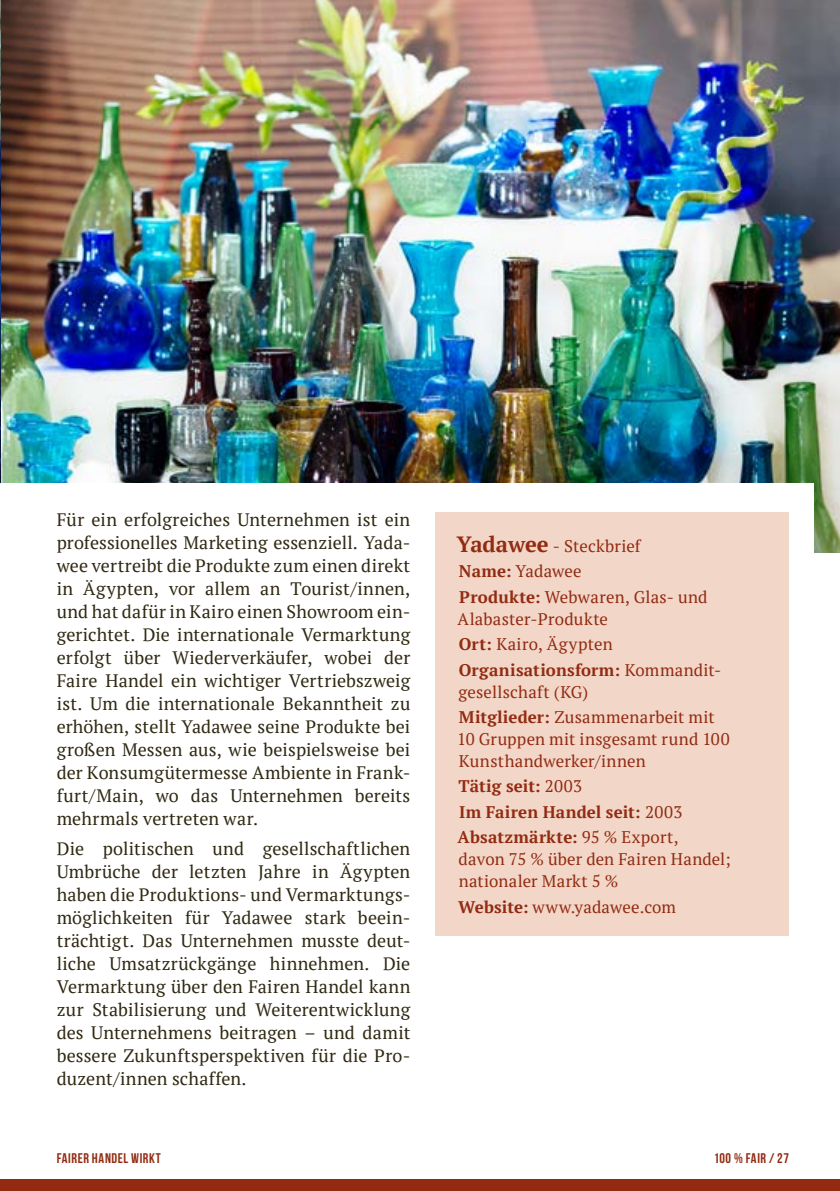
<style>
.page{position:relative;width:840px;height:1191px;background:#fff}
.page>*{position:absolute;margin:0;border:0;box-sizing:border-box;transform-origin:0 0}
.t1{font:18px/23px "PT Serif";letter-spacing:.015em;color:#2f2912;text-align:justify}
.t2{font:16.8px/25.4px "PT Serif";letter-spacing:.015em;color:#922b12}
.t3{font:700 16.8px/25.4px "PT Serif";letter-spacing:.01em;color:#922b12}
.t4{font:14px "Bebas Neue";letter-spacing:.04em;color:#922b12}
.s1{font-weight:700;font-size:22px}
.s2{font-weight:700}
.s3{font-weight:400}
</style>
<div class="page">
<div style="left:0;top:1179px;width:839px;height:12px;background:#922b12"></div>
<img style="left:0;top:0;width:1px;height:483px">
<img style="left:1px;top:0;width:838px;height:552px">
<div style="left:1px;top:484px;width:811px;height:282px;background:#fff"></div>
<div style="left:435px;top:512px;width:353px;height:423px;background:#f2d7c8"></div>
<p class="t1" style="left:57px;top:508px;width:355px">Für ein erfolgreiches Unternehmen ist ein professionelles Marketing essenziell. Yada&shy;wee vertreibt die Produkte zum einen direkt in Ägypten, vor allem an Tourist/innen, und hat dafür in Kairo einen Showroom ein&shy;gerichtet. Die internationale Vermarktung erfolgt über Wiederverkäufer, wobei der Faire Handel ein wichtiger Vertriebszweig ist. Um die internationale Bekanntheit zu erhöhen, stellt Yadawee seine Produkte bei großen Messen aus, wie beispielsweise bei der Konsumgütermesse Ambiente in Frank&shy;furt/Main, wo das Unternehmen bereits mehrmals vertreten war.</p>
<p class="t1" style="left:57px;top:837px;width:355px">Die politischen und gesellschaftlichen Umbrüche der letzten Jahre in Ägypten haben die Produktions- und Vermarktungs&shy;möglichkeiten für Yadawee stark beein&shy;trächtigt. Das Unternehmen musste deut&shy;liche Umsatzrückgänge hinnehmen. Die Vermarktung über den Fairen Handel kann zur Stabilisierung und Weiterentwicklung des Unternehmens beitragen – und damit bessere Zukunftsperspektiven für die Pro&shy;duzent/innen schaffen.</p>
<p class="t2" style="left:456px;top:533px;width:252px"><span class="s1">Yadawee</span> - Steckbrief<br><span class="s2">Name:</span> Yadawee<br><span class="s2">Produkte:</span> Webwaren, Glas- und</p>
<p class="t2" style="left:457px;top:606px;width:265px">Alabaster-Produkte<br><span class="s2">Ort:</span> Kairo, Ägypten<br><span class="s2">Organisationsform:</span> Kommandit-</p>
<p class="t2" style="left:458px;top:679px;width:258px">gesellschaft (KG)<br><span class="s2">Mitglieder:</span> Zusammenarbeit mit</p>
<p class="t2" style="left:457px;top:728px;width:274px;line-height:22px">10 Gruppen mit insgesamt rund 100<br>Kunsthandwerker/innen</p>
<p class="t3" style="left:457px;top:773px;width:226px">Tätig seit: <span class="s3">2003<br></span>Im Fairen Handel seit: <span class="s3">2003<br></span>Absatzmärkte: <span class="s3">95 % Export,</span></p>
<p class="t2" style="left:458px;top:848px;width:273px;line-height:22px">davon 75 % über den Fairen Handel; nationaler Markt 5 %</p>
<p class="t2" style="left:458px;top:894px;width:219px"><span class="s2">Website:</span> www.yadawee.com</p>
<p class="t4" style="left:57px;top:1150px;width:106px">FAIRER HANDEL WIRKT</p>
<p class="t4" style="left:713px;top:1150px;width:77px">100 % FAIR / 27</p>
</div>
